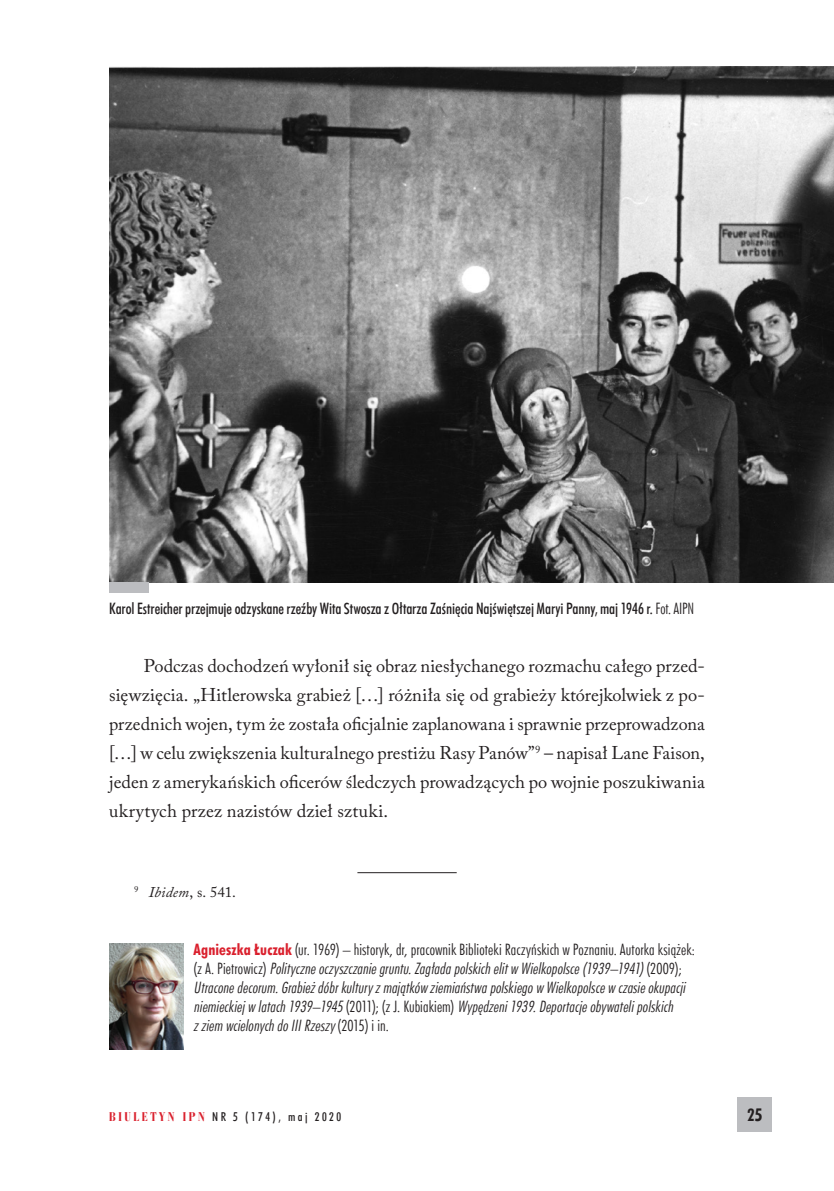
<style>
.page{position:relative;width:834px;height:1191px;background:#fff}
.page>*{position:absolute;margin:0;border:0;box-sizing:border-box;transform-origin:0 0}
._1_Tekst{font:18.38px/29.1px "Adobe Caslon Pro";letter-spacing:.015em;color:#231f20;text-align:justify}
.t1{font:17.5px "Futura Bd Cn EU";color:#231f20}
.notka_o_autorze{font:italic 15.75px/18.9px "Futura Lt Cn EU";color:#231f20}
.podpisy{font:15.75px "Futura Md Cn EU";letter-spacing:-.005em;color:#231f20}
.przypis{font:14.88px "Adobe Caslon Pro";color:#231f20}
.t2{font:12.25px "Futura Md Cn EU";letter-spacing:.2em;color:#231f20}
.s1{font-family:"Futura Lt Cn EU"}
.s2{font-style:italic}
.s3{font-family:"Futura Bd Cn EU";font-style:normal;color:#da202d}
.s4{font-style:normal}
.s5{font-family:"Bauer Bodni Bd Cn EU";font-size:13.12px;color:#da202d}
</style>
<div class="page">
<div style="left:737px;top:1097px;width:35px;height:34px;background:#bcbdc0"></div>
<hr style="left:357px;top:872px;width:99px;height:1px;background:#231f20">
<img style="left:109px;top:67px;width:724px;height:515px">
<div style="left:109px;top:582px;width:40px;height:10px;background:#bcbdc0"></div>
<img style="left:109px;top:943px;width:75px;height:106px">
<p class="podpisy" style="left:109px;top:599px;width:586px">Karol Estreicher przejmuje odzyskane rzeźby Wita Stwosza z Ołtarza Zaśnięcia Najświętszej Maryi Panny, maj 1946 r. <span class="s1">Fot. AIPN</span></p>
<p class="_1_Tekst" style="left:109px;top:651px;width:597px;text-indent:35px">Podczas dochodzeń wyłonił się obraz niesłychanego rozmachu całego przed&shy;sięwzięcia. „Hitlerowska grabież […] różniła się od grabieży którejkolwiek z po&shy;przednich wojen, tym że została oficjalnie zaplanowana i sprawnie przeprowadzona […] w celu zwiększenia kulturalnego prestiżu Rasy Panów”<sup>9</sup> – napisał Lane Faison, jeden z amerykańskich oficerów śledczych prowadzących po wojnie poszukiwania ukrytych przez nazistów dzieł sztuki.</p>
<p class="przypis" style="left:134px;top:882px;width:101px"><sup>9</sup> <span class="s2">Ibidem</span>, s. 541.</p>
<p class="notka_o_autorze" style="left:193px;top:940px;width:503px"><span class="s3">Agnieszka Łuczak</span> <span class="s4">(ur. 1969) – historyk, dr, pracownik Biblioteki Raczyńskich w Poznaniu. Autorka książek: ( z A . P i e t r o w i c z)</span> Polityczneoczyszczaniegruntu.Zagładapolskichelitw Wielkopolsce(1939–1941)<span class="s4">( 2 0 0 9 ) ; </span>Utraconedecorum.Grabieżdóbrkulturyzmajątków ziemiaństwapolskiegow Wielkopolscew czasieokupacji niemieckiejw latach1939–1945<span class="s4">( 2 0 11 ) ; (z J . K u b i a k i e m )</span> Wypędzeni1939.Deportacjeobywatelipolskich zziem wcielonychdoIIIRzeszy<span class="s4">( 2 0 15 ) i i n .</span></p>
<p class="t2" style="left:109px;top:1109px;width:233px"><span class="s5">BIULETYN IPN</span> NR 5 (174), maj 2020</p>
<p class="t1" style="left:747px;top:1104px;width:17px">25</p>
</div>
